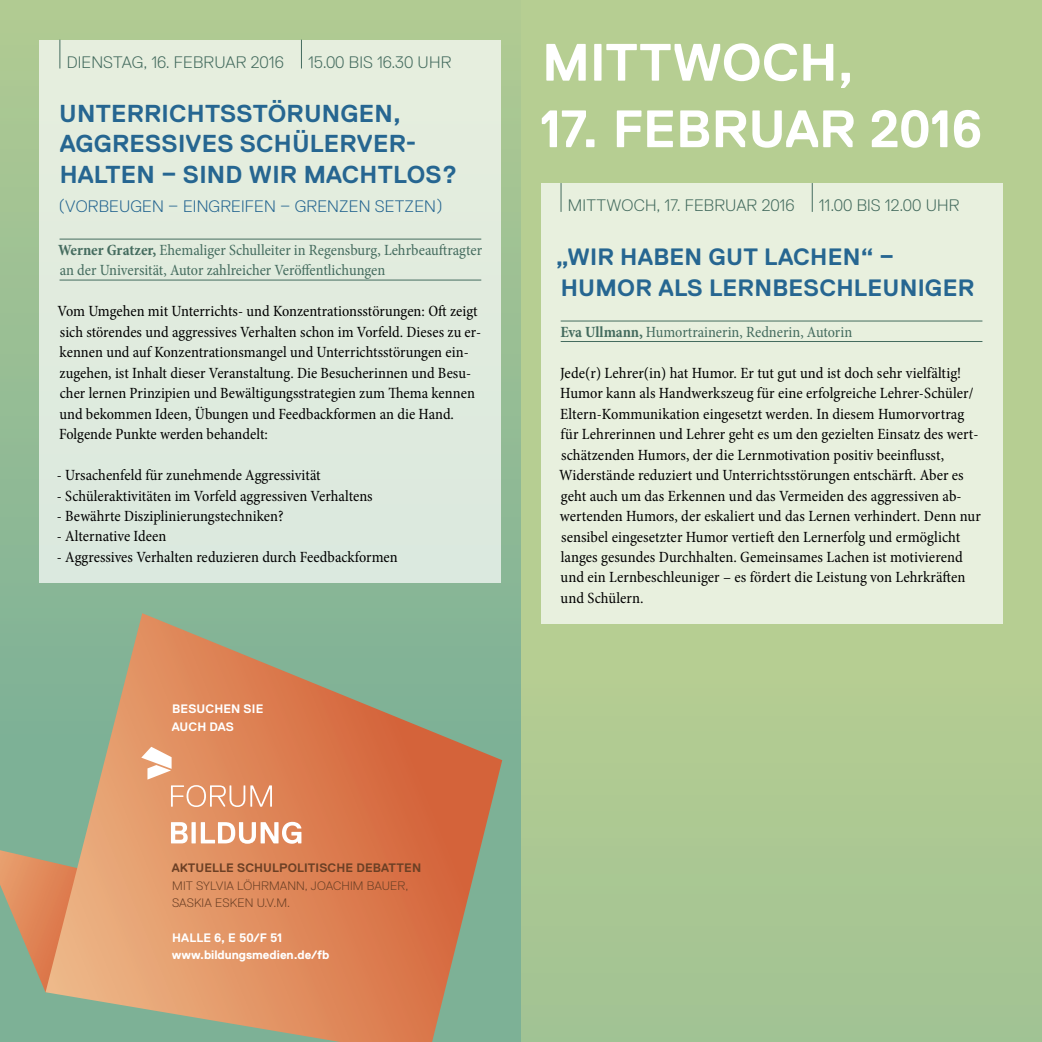
<style>
.page{position:relative;width:1042px;height:1042px;background:#fff}
.page>*{position:absolute;margin:0;border:0;box-sizing:border-box;transform-origin:0 0}
.t1{font:700 52.5px "Replica Pro";letter-spacing:-.01em;color:#fff}
.t2{font:700 24.5px/30.8px "Replica Pro";letter-spacing:.01em;color:#266691}
.t3{font:700 23.62px/30.8px "Replica Pro";letter-spacing:.01em;color:#266691}
.t4{font:300 16.62px "Replica Pro";color:#456c5f}
.t5{font:300 16.62px "Replica Pro";letter-spacing:.01em;color:#266691}
.t6{font:condensed 15.75px/20.5px "Minion Pro";letter-spacing:.005em;color:#000}
.t7{font:condensed 15.75px/20.5px "Minion Pro";color:#456c5f}
.t8{font:700 12.25px/16.6px "Replica Pro";letter-spacing:.01em;color:#fff}
.t9{font:300 12.25px "Replica Pro";letter-spacing:.01em;color:#6c4025}
.t10{font:700 12.25px "Replica Pro";letter-spacing:.01em;color:#6c4025}
.s1{font-weight:700}
</style>
<div class="page">
<div style="left:0;top:0;width:521px;height:1042px;background:linear-gradient(to bottom,#adc993,#73ac97)"></div>
<div style="left:521px;top:0;width:521px;height:1042px;background:linear-gradient(to right,#afca92,#b0ca92)"></div>
<div style="left:541px;top:183px;width:461px;height:440px;background:#e8f0de"></div>
<hr style="left:561px;top:321px;width:421px;height:1px;background:#456c5f">
<hr style="left:561px;top:341px;width:421px;height:1px;background:#456c5f">
<svg style="left:561px;top:183px;width:1px;height:29px"></svg>
<svg style="left:812px;top:183px;width:1px;height:29px"></svg>
<div style="left:40px;top:40px;width:461px;height:542px;background:#e0ebde"></div>
<hr style="left:60px;top:239px;width:421px;height:1px;background:#456c5f">
<hr style="left:60px;top:280px;width:421px;height:1px;background:#456c5f">
<svg style="left:60px;top:40px;width:1px;height:28px"></svg>
<svg style="left:301px;top:40px;width:1px;height:28px"></svg>
<svg style="left:0;top:850px;width:46px;height:142px;background:#b89b74"></svg>
<svg style="left:46px;top:613px;width:456px;height:429px;background:#bf946d"></svg>
<svg style="left:141px;top:747px;width:160px;height:97px;background:#e59d76"></svg>
<p class="t4" style="left:67px;top:53px;width:219px">DIENSTAG, 16. FEBRUAR 2016</p>
<p class="t4" style="left:308px;top:53px;width:143px">15.00 BIS 16.30 UHR</p>
<h2 class="t2" style="left:59px;top:98px;width:400px">U NTERRICHTSSTÖRUNGEN,<br>AGGRESSIVES SCHÜLERVER-<br>HALTEN – SIND WIR MACHTLOS?</h2>
<p class="t5" style="left:59px;top:197px;width:197px">(VORBEUGEN – EINGREIFEN</p>
<p class="t5" style="left:280px;top:197px;width:27px">– GREN</p>
<p class="t5" style="left:339px;top:197px;width:105px">ZEN SETZEN )</p>
<p class="t7" style="left:58px;top:240px;width:425px"><span class="s1">Werner Gratzer,</span> Ehemaliger Schulleiter in Regensburg, Lehrbeauftragter an der Universität, Autor zahlreicher Veröffentlichungen</p>
<p class="t6" style="left:58px;top:301px;width:425px">Vom Umgehen mit Unterrichts- und Konzentrationsstörungen: Oft zeigt sich störendes und aggressives Verhalten schon im Vorfeld. Dieses zu er&shy;kennen und auf Konzentrationsmangel und Unterrichtsstörungen ein&shy;zugehen, ist Inhalt dieser Veranstaltung. Die Besucherinnen und Besu&shy;cher lernen Prinzipien und Bewältigungsstrategien zum Thema kennen und bekommen Ideen, Übungen und Feedbackformen an die Hand.<br>Folgende Punkte werden behandelt:</p>
<p class="t6" style="left:57px;top:465px;width:265px">- Ursachenfeld für zunehmende Aggressivität</p>
<p class="t6" style="left:57px;top:485px;width:317px">- Schüleraktivitäten im Vorfeld aggressiven Verhaltens</p>
<p class="t6" style="left:57px;top:506px;width:228px">- Bewährte Disziplinierungstechniken?</p>
<p class="t6" style="left:57px;top:526px;width:111px">- Alternative Ideen</p>
<p class="t6" style="left:57px;top:547px;width:342px">- Aggressives Verhalten reduzieren durch Feedbackformen</p>
<p class="t8" style="left:172px;top:700px;width:93px;line-height:17.5px">BESUCHEN SIE<br>AUCH DAS</p>
<p class="t10" style="left:172px;top:861px;width:251px">AKTUELLE SCHULPOLITISCHE DEBATTEN</p>
<p class="t9" style="left:172px;top:878px;width:81px">MIT SYLV IA LÖHRM</p>
<p class="t9" style="left:280px;top:878px;width:111px">ANN, JOACH IM BAUER</p>
<p class="t9" style="left:405px;top:878px;width:4px">,</p>
<p class="t9" style="left:172px;top:896px;width:67px">SASKIA ESKEN</p>
<p class="t9" style="left:257px;top:896px;width:35px">U.V.M .</p>
<p class="t8" style="left:172px;top:929px;width:159px">HALLE 6, E 50/F 51<br>WWW.BILDUNGSMEDIEN.DE/FB</p>
<h1 class="t1" style="left:542px;top:33px;width:37px">MITTWOCH</h1>
<h1 class="t1" style="left:837px;top:33px;width:18px">,</h1>
<h1 class="t1" style="left:540px;top:100px;width:444px">17. FEBRUAR 2016</h1>
<p class="t4" style="left:568px;top:196px;width:228px">MITT WOCH, 17. FEBRUAR 2016</p>
<p class="t4" style="left:819px;top:196px;width:140px">11.00 BIS 12.00 UHR</p>
<h3 class="t3" style="left:556px;top:242px;width:420px">„WIR HABEN GUT LACHEN“ –<br>H UMOR ALS LERNBESCHLEUNIGER</h3>
<p class="t7" style="left:560px;top:322px;width:293px"><span class="s1">Eva Ullmann,</span> Humortrainerin, Rednerin, Autorin</p>
<p class="t6" style="left:559px;top:363px;width:423px">Jede(r) Lehrer(in) hat Humor. Er tut gut und ist doch sehr vielfältig!<br>Humor kann als Handwerkszeug für eine erfolgreiche Lehrer-Schüler/ Eltern-Kommunikation eingesetzt werden. In diesem Humorvortrag für Lehrerinnen und Lehrer geht es um den gezielten Einsatz des wert&shy;schätzenden Humors, der die Lernmotivation positiv beeinflusst, Widerstände reduziert und Unterrichtsstörungen entschärft. Aber es geht auch um das Erkennen und das Vermeiden des aggressiven ab&shy;wertenden Humors, der eskaliert und das Lernen verhindert. Denn nur sensibel eingesetzter Humor vertieft den Lernerfolg und ermöglicht langes gesundes Durchhalten. Gemeinsames Lachen ist motivierend und ein Lernbeschleuniger – es fördert die Leistung von Lehrkräften und Schülern.</p>
</div>
